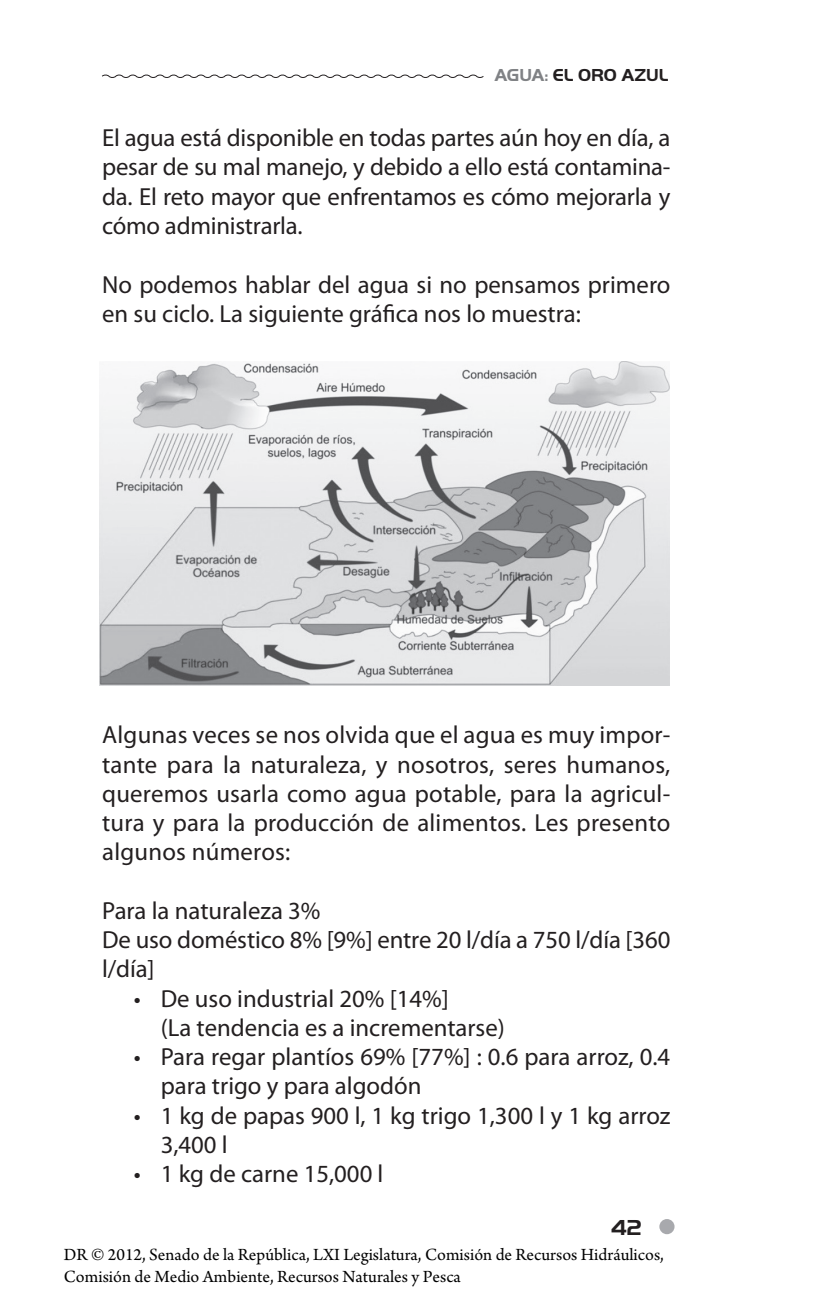
<style>
.page{position:relative;width:830px;height:1308px;background:#fff}
.page>*{position:absolute;margin:0;border:0;box-sizing:border-box;transform-origin:0 0}
.t1{font:24.75px/29.2px "Myriad Pro";color:#231f20}
.t2{font:700 22.5px "Handel Got D";color:#231f20}
.t3{font:18px/21.6px "Arno Pro";color:#000}
.t4{font:700 18px "Handel Got D";color:#231f20}
.s1{color:#808285}
</style>
<div class="page">
<svg style="left:102px;top:74px;width:382px;height:4px"></svg>
<div style="left:659px;top:1219px;width:15px;height:15px;background:#a8a9ad;border-radius:50%"></div>
<img style="left:100px;top:361px;width:569px;height:324px">
<p class="t4" style="left:494px;top:65px;width:175px"><span class="s1">AGUA:</span> EL ORO AZUL</p>
<p class="t1" style="left:102px;top:123px;width:569px;text-align:justify">El agua está disponible en todas partes aún hoy en día, a pesar de su mal manejo, y debido a ello está contamina&shy;da. El reto mayor que enfrentamos es cómo mejorarla y cómo administrarla.</p>
<p class="t1" style="left:102px;top:269px;width:569px">No podemos hablar del agua si no pensamos primero en su ciclo. La siguiente gráfica nos lo muestra:</p>
<p class="t1" style="left:102px;top:720px;width:569px;text-align:justify">Algunas veces se nos olvida que el agua es muy impor&shy;tante para la naturaleza, y nosotros, seres humanos, queremos usarla como agua potable, para la agricul&shy;tura y para la producción de alimentos. Les presento algunos números:</p>
<p class="t1" style="left:102px;top:895px;width:569px">Para la naturaleza 3%<br>De uso doméstico 8% [9%] entre 20 l/día a 750 l/día [360 l/día]</p>
<p class="t1" style="left:161px;top:983px;width:345px;text-indent:-27px">• De uso industrial 20% [14%]<br>(La tendencia es a incrementarse)</p>
<p class="t1" style="left:161px;top:1041px;width:511px;text-indent:-27px">• Para regar plantíos 69% [77%] : 0.6 para arroz, 0.4 para trigo y para algodón</p>
<p class="t1" style="left:161px;top:1100px;width:511px;text-indent:-27px">• 1 kg de papas 900 l, 1 kg trigo 1,300 l y 1 kg arroz<br>3,400 l</p>
<p class="t1" style="left:134px;top:1158px;width:251px">• 1 kg de carne 15,000 l</p>
<p class="t2" style="left:610px;top:1214px;width:32px">42</p>
<p class="t3" style="left:64px;top:1245px;width:601px">DR © 2012, Senado de la República, LXI Legislatura, Comisión de Recursos Hidráulicos,<br>Comisión de Medio Ambiente, Recursos Naturales y Pesca</p>
</div>
